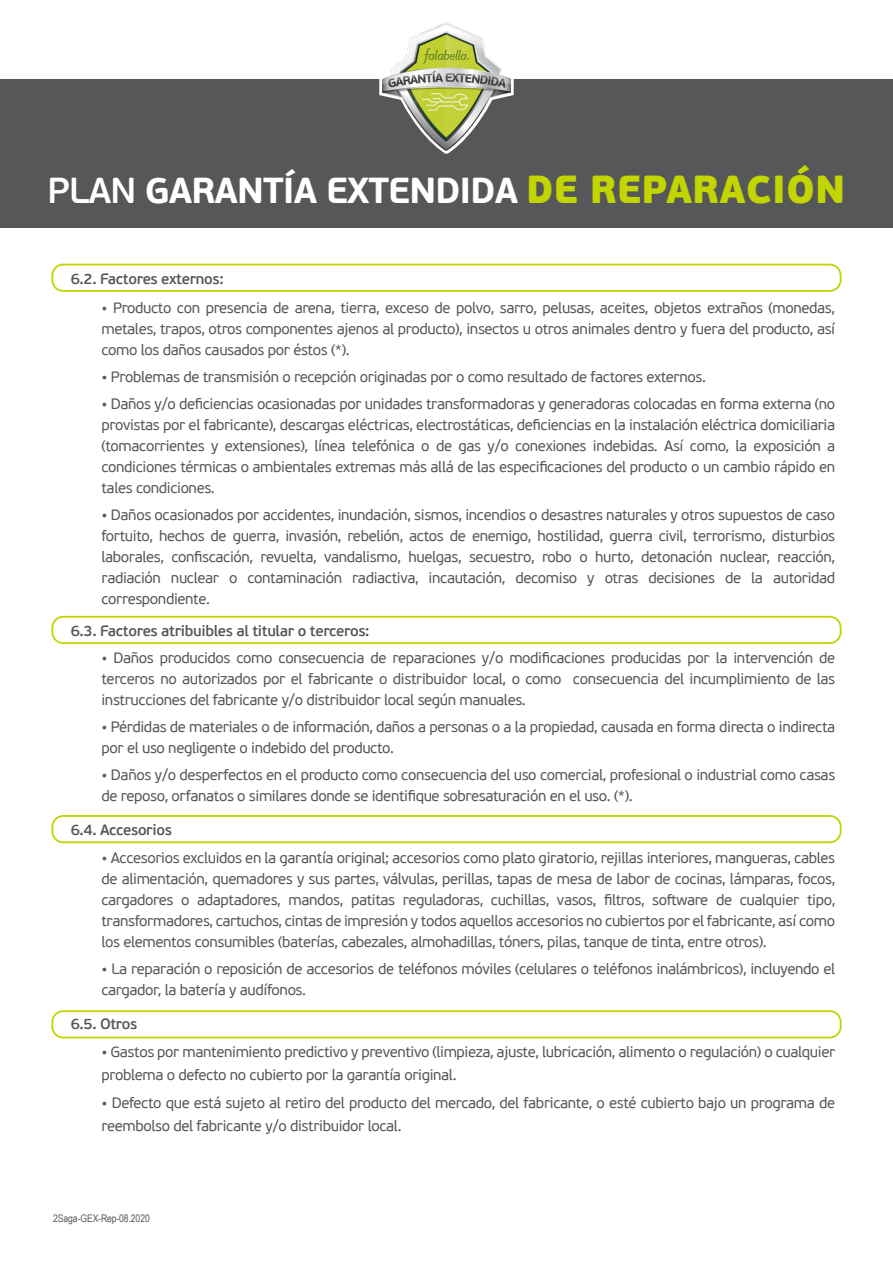
<style>
.page{position:relative;width:893px;height:1263px;background:#fff}
.page>*{position:absolute;margin:0;border:0;box-sizing:border-box;transform-origin:0 0}
.t1{font:700 36px "PF Beau Sans Pro";letter-spacing:-.025em;color:#fff}
.t2{font:15px/21px "PF Beau Sans Pro";letter-spacing:-.025em;color:#555759;text-align:justify}
.t3{font:600 15px "PF Beau Sans Pro";letter-spacing:-.025em;color:#555759}
.t4{font:10.5px "Arial Narrow";letter-spacing:-.01em;color:#555759}
.s1{font-weight:600}
.s2{font-weight:900;font-size:39px;color:#c2d500}
</style>
<div class="page">
<div style="left:0;top:79px;width:893px;height:148px;background:#555759"></div>
<svg style="left:379px;top:22px;width:135px;height:132px"></svg>
<img style="left:383px;top:23px;width:128px;height:128px">
<div style="left:51px;top:264px;width:790px;height:28px;border:2px solid #c2d500;border-radius:11px"></div>
<div style="left:51px;top:616px;width:790px;height:28px;border:2px solid #c2d500;border-radius:11px"></div>
<div style="left:51px;top:815px;width:790px;height:28px;border:2px solid #c2d500;border-radius:11px"></div>
<div style="left:51px;top:1010px;width:790px;height:28px;border:2px solid #c2d500;border-radius:11px"></div>
<h1 class="t1" style="left:47px;top:168px;width:800px"><span class="s1">PLAN</span> GARANTÍA EXTENDIDA <span class="s2">DE REPARACIÓN</span></h1>
<p class="t3" style="left:71px;top:269px;width:154px">6.2. Factores externos:</p>
<p class="t2" style="left:101px;top:298px;width:735px">• Producto con presencia de arena, tierra, exceso de polvo, sarro, pelusas, aceites, objetos extraños (monedas, metales, trapos, otros componentes ajenos al producto), insectos u otros animales dentro y fuera del producto, así como los daños causados por éstos (*).</p>
<p class="t2" style="left:101px;top:367px;width:606px">• Problemas de transmisión o recepción originadas por o como resultado de factores externos.</p>
<p class="t2" style="left:101px;top:394px;width:735px">• Daños y/o deficiencias ocasionadas por unidades transformadoras y generadoras colocadas en forma externa (no provistas por el fabricante), descargas eléctricas, electrostáticas, deficiencias en la instalación eléctrica domiciliaria (tomacorrientes y extensiones), línea telefónica o de gas y/o conexiones indebidas. Así como, la exposición a condiciones térmicas o ambientales extremas más allá de las especificaciones del producto o un cambio rápido en tales condiciones.</p>
<p class="t2" style="left:101px;top:505px;width:735px">• Daños ocasionados por accidentes, inundación, sismos, incendios o desastres naturales y otros supuestos de caso fortuito, hechos de guerra, invasión, rebelión, actos de enemigo, hostilidad, guerra civil, terrorismo, disturbios laborales, confiscación, revuelta, vandalismo, huelgas, secuestro, robo o hurto, detonación nuclear, reacción, radiación nuclear o contaminación radiactiva, incautación, decomiso y otras decisiones de la autoridad correspondiente.</p>
<p class="t3" style="left:71px;top:621px;width:300px">6.3. Factores atribuibles al titular o terceros:</p>
<p class="t2" style="left:101px;top:648px;width:735px">• Daños producidos como consecuencia de reparaciones y/o modificaciones producidas por la intervención de terceros no autorizados por el fabricante o distribuidor local, o como consecuencia del incumplimiento de las instrucciones del fabricante y/o distribuidor local según manuales.</p>
<p class="t2" style="left:101px;top:717px;width:735px">• Pérdidas de materiales o de información, daños a personas o a la propiedad, causada en forma directa o indirecta por el uso negligente o indebido del producto.</p>
<p class="t2" style="left:101px;top:765px;width:735px">• Daños y/o desperfectos en el producto como consecuencia del uso comercial, profesional o industrial como casas de reposo, orfanatos o similares donde se identifique sobresaturación en el uso. (*).</p>
<p class="t3" style="left:71px;top:821px;width:103px">6.4. Accesorios</p>
<p class="t2" style="left:101px;top:848px;width:735px">• Accesorios excluidos en la garantía original; accesorios como plato giratorio, rejillas interiores, mangueras, cables de alimentación, quemadores y sus partes, válvulas, perillas, tapas de mesa de labor de cocinas, lámparas, focos, cargadores o adaptadores, mandos, patitas reguladoras, cuchillas, vasos, filtros, soſtware de cualquier tipo, transformadores, cartuchos, cintas de impresión y todos aquellos accesorios no cubiertos por el fabricante, así como los elementos consumibles (baterías, cabezales, almohadillas, tóners, pilas, tanque de tinta, entre otros).</p>
<p class="t2" style="left:101px;top:959px;width:735px">• La reparación o reposición de accesorios de teléfonos móviles (celulares o teléfonos inalámbricos), incluyendo el cargador, la batería y audífonos.</p>
<p class="t3" style="left:71px;top:1015px;width:68px">6.5. Otros</p>
<p class="t2" style="left:101px;top:1041px;width:735px;line-height:22.5px">• Gastos por mantenimiento predictivo y preventivo (limpieza, ajuste, lubricación, alimento o regulación) o cualquier problema o defecto no cubierto por la garantía original.</p>
<p class="t2" style="left:101px;top:1092px;width:735px;line-height:22.5px">• Defecto que está sujeto al retiro del producto del mercado, del fabricante, o esté cubierto bajo un programa de reembolso del fabricante y/o distribuidor local.</p>
<p class="t4" style="left:53px;top:1211px;width:98px">2Saga-GEX-Rep-08.2020</p>
</div>
